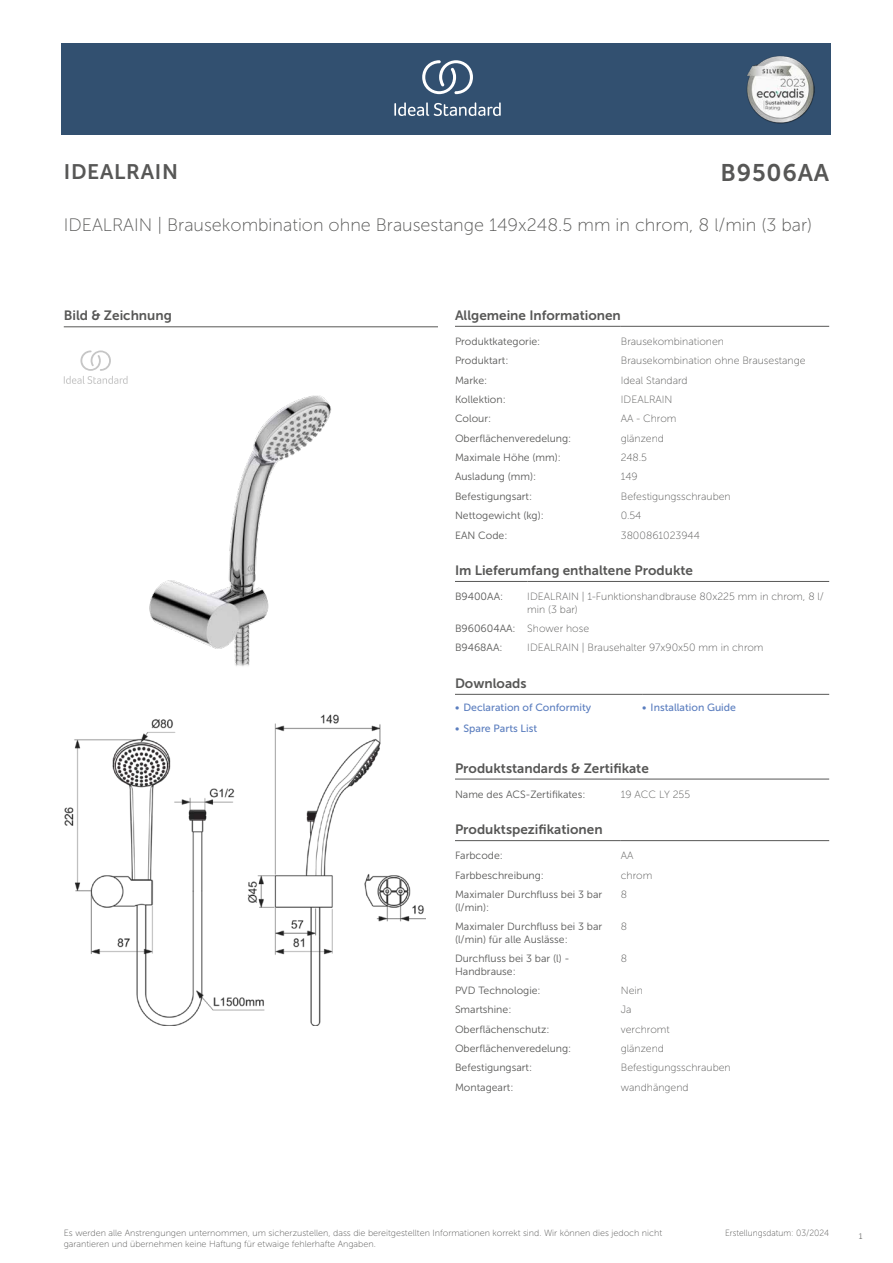
<style>
.page{position:relative;width:893px;height:1263px;background:#fff}
.page>*{position:absolute;margin:0;border:0;box-sizing:border-box;transform-origin:0 0}
.t1{font:24px "Museo Sans 700";letter-spacing:.035em;color:#575756}
.t2{font:21px "Museo Sans 700";letter-spacing:.035em;color:#575756}
.t3{font:18px "Museo Sans 100";color:#575756}
.t4{font:13.5px "Museo Sans 700";color:#575756}
.t5{font:10.5px/12.6px "Museo Sans 300";color:#575756}
.t6{font:10.5px/12.6px "Museo Sans 100";color:#575756}
.t7{font:10.5px "Museo Sans 500";color:#5b7ebf}
.t8{font:9px/10.8px "Museo Sans 100";color:#575756}
.t9{font:9px "Museo Sans 100";color:#575756;scale:.95 1}
.t10{font:300 9px "Calibri";color:#575756;scale:.95 1}
.s1{font-family:"Museo Sans 100"}
</style>
<div class="page">
<div style="left:62px;top:43px;width:769px;height:91px;background:#325070"></div>
<hr style="left:455px;top:326px;width:166px;height:1px;background:#575756">
<hr style="left:621px;top:326px;width:208px;height:1px;background:#575756">
<hr style="left:455px;top:581px;width:72px;height:1px;background:#575756">
<hr style="left:527px;top:581px;width:302px;height:1px;background:#575756">
<hr style="left:455px;top:694px;width:187px;height:1px;background:#575756">
<hr style="left:642px;top:694px;width:187px;height:1px;background:#575756">
<hr style="left:455px;top:779px;width:166px;height:1px;background:#575756">
<hr style="left:621px;top:779px;width:208px;height:1px;background:#575756">
<hr style="left:455px;top:840px;width:166px;height:1px;background:#575756">
<hr style="left:621px;top:840px;width:208px;height:1px;background:#575756">
<img style="left:64px;top:714px;width:361px;height:311px">
<hr style="left:64px;top:327px;width:374px;height:1px;background:#575756">
<svg style="left:64px;top:350px;width:64px;height:34px"></svg>
<img style="left:149px;top:395px;width:183px;height:271px">
<svg style="left:394px;top:102px;width:107px;height:14px"></svg>
<svg style="left:422px;top:60px;width:51px;height:34px"></svg>
<img style="left:746px;top:56px;width:68px;height:67px">
<h2 class="t2" style="left:64px;top:160px;width:116px">IDEALRAIN</h2>
<h1 class="t1" style="left:720px;top:160px;width:110px">B9506AA</h1>
<h3 class="t3" style="left:64px;top:215px;width:750px">IDEALRAIN | Brausekombination ohne Brausestange 149x248.5 mm in chrom, 8 l/min (3 bar)</h3>
<p class="t4" style="left:64px;top:308px;width:110px">Bild &amp; Zeichnung</p>
<p class="t4" style="left:455px;top:308px;width:167px">Allgemeine Informationen</p>
<p class="t5" style="left:455px;top:335px;width:87px">Produktkategorie:</p>
<p class="t6" style="left:621px;top:335px;width:105px">Brausekombinationen</p>
<p class="t5" style="left:455px;top:354px;width:55px">Produktart:</p>
<p class="t6" style="left:621px;top:355px;width:186px">Brausekombination ohne Brausestange</p>
<p class="t5" style="left:455px;top:374px;width:34px">Marke:</p>
<p class="t6" style="left:621px;top:374px;width:68px">Ideal Standard</p>
<p class="t5" style="left:455px;top:393px;width:52px">Kollektion:</p>
<p class="t6" style="left:621px;top:393px;width:53px">IDEALRAIN</p>
<p class="t5" style="left:455px;top:413px;width:38px">Colour:</p>
<p class="t6" style="left:621px;top:413px;width:57px">AA - Chrom</p>
<p class="t5" style="left:455px;top:432px;width:118px">Oberflächenveredelung:</p>
<p class="t6" style="left:621px;top:432px;width:45px">glänzend</p>
<p class="t5" style="left:455px;top:451px;width:107px">Maximale Höhe (mm):</p>
<p class="t6" style="left:621px;top:451px;width:28px">248.5</p>
<p class="t5" style="left:455px;top:471px;width:83px">Ausladung (mm):</p>
<p class="t6" style="left:621px;top:471px;width:18px">149</p>
<p class="t5" style="left:455px;top:490px;width:79px">Befestigungsart:</p>
<p class="t6" style="left:621px;top:490px;width:111px">Befestigungsschrauben</p>
<p class="t5" style="left:455px;top:509px;width:90px">Nettogewicht (kg):</p>
<p class="t6" style="left:621px;top:509px;width:22px">0.54</p>
<p class="t5" style="left:455px;top:529px;width:54px">EAN Code:</p>
<p class="t6" style="left:621px;top:529px;width:81px">3800861023944</p>
<p class="t4" style="left:455px;top:563px;width:240px">Im Lieferumfang enthaltene Produkte</p>
<p class="t5" style="left:455px;top:590px;width:50px">B9400AA:</p>
<p class="t6" style="left:527px;top:590px;width:298px">IDEALRAIN | 1-Funktionshandbrause 80x225 mm in chrom, 8 l/ min (3 bar)</p>
<p class="t5" style="left:455px;top:619px;width:136px;line-height:19.4px">B960604AA: <span class="s1">Shower hose<br></span>B9468AA:</p>
<p class="t6" style="left:527px;top:642px;width:238px">IDEALRAIN | Brausehalter 97x90x50 mm in chrom</p>
<p class="t4" style="left:455px;top:676px;width:73px">Downloads</p>
<p class="t7" style="left:455px;top:701px;width:138px">• Declaration of Conformity</p>
<p class="t7" style="left:642px;top:701px;width:95px">• Installation Guide</p>
<p class="t7" style="left:455px;top:723px;width:84px">• Spare Parts List</p>
<p class="t4" style="left:455px;top:760px;width:195px">Produktstandards &amp; Zertifikate</p>
<p class="t5" style="left:455px;top:788px;width:132px">Name des ACS-Zertifikates:</p>
<p class="t6" style="left:621px;top:788px;width:71px">19 ACC LY 255</p>
<p class="t4" style="left:455px;top:822px;width:149px">Produktspezifikationen</p>
<p class="t5" style="left:455px;top:849px;width:49px">Farbcode:</p>
<p class="t6" style="left:621px;top:849px;width:14px">AA</p>
<p class="t5" style="left:455px;top:869px;width:90px">Farbbeschreibung:</p>
<p class="t6" style="left:621px;top:869px;width:33px">chrom</p>
<p class="t5" style="left:455px;top:888px;width:149px">Maximaler Durchfluss bei 3 bar (l/min):</p>
<p class="t6" style="left:621px;top:888px;width:8px">8</p>
<p class="t5" style="left:455px;top:920px;width:149px">Maximaler Durchfluss bei 3 bar (l/min) für alle Auslässe:</p>
<p class="t6" style="left:621px;top:920px;width:8px">8</p>
<p class="t5" style="left:455px;top:952px;width:116px">Durchfluss bei 3 bar (l) -<br>Handbrause:</p>
<p class="t6" style="left:621px;top:952px;width:8px">8</p>
<p class="t5" style="left:455px;top:984px;width:87px">PVD Technologie:</p>
<p class="t6" style="left:621px;top:984px;width:24px">Nein</p>
<p class="t5" style="left:455px;top:1003px;width:58px">Smartshine:</p>
<p class="t6" style="left:621px;top:1003px;width:12px">Ja</p>
<p class="t5" style="left:455px;top:1023px;width:96px">Oberflächenschutz:</p>
<p class="t6" style="left:621px;top:1023px;width:50px">verchromt</p>
<p class="t5" style="left:455px;top:1042px;width:118px">Oberflächenveredelung:</p>
<p class="t6" style="left:621px;top:1042px;width:45px">glänzend</p>
<p class="t5" style="left:455px;top:1061px;width:79px">Befestigungsart:</p>
<p class="t6" style="left:621px;top:1061px;width:111px">Befestigungsschrauben</p>
<p class="t5" style="left:455px;top:1081px;width:60px">Montageart:</p>
<p class="t6" style="left:621px;top:1081px;width:69px">wandhängend</p>
<p class="t8" style="left:64px;top:1227px;width:600px">Es werden alle Anstrengungen unternommen, um sicherzustellen, dass die bereitgestellten Informationen korrekt sind. Wir können dies jedoch nicht garantieren und übernehmen keine Haftung für etwaige fehlerhafte Angaben.</p>
<p class="t9" style="left:725px;top:1228px;width:111px">Erstellungsdatum: 03/2024</p>
<p class="t10" style="left:858px;top:1230px;width:6px">1</p>
</div>
